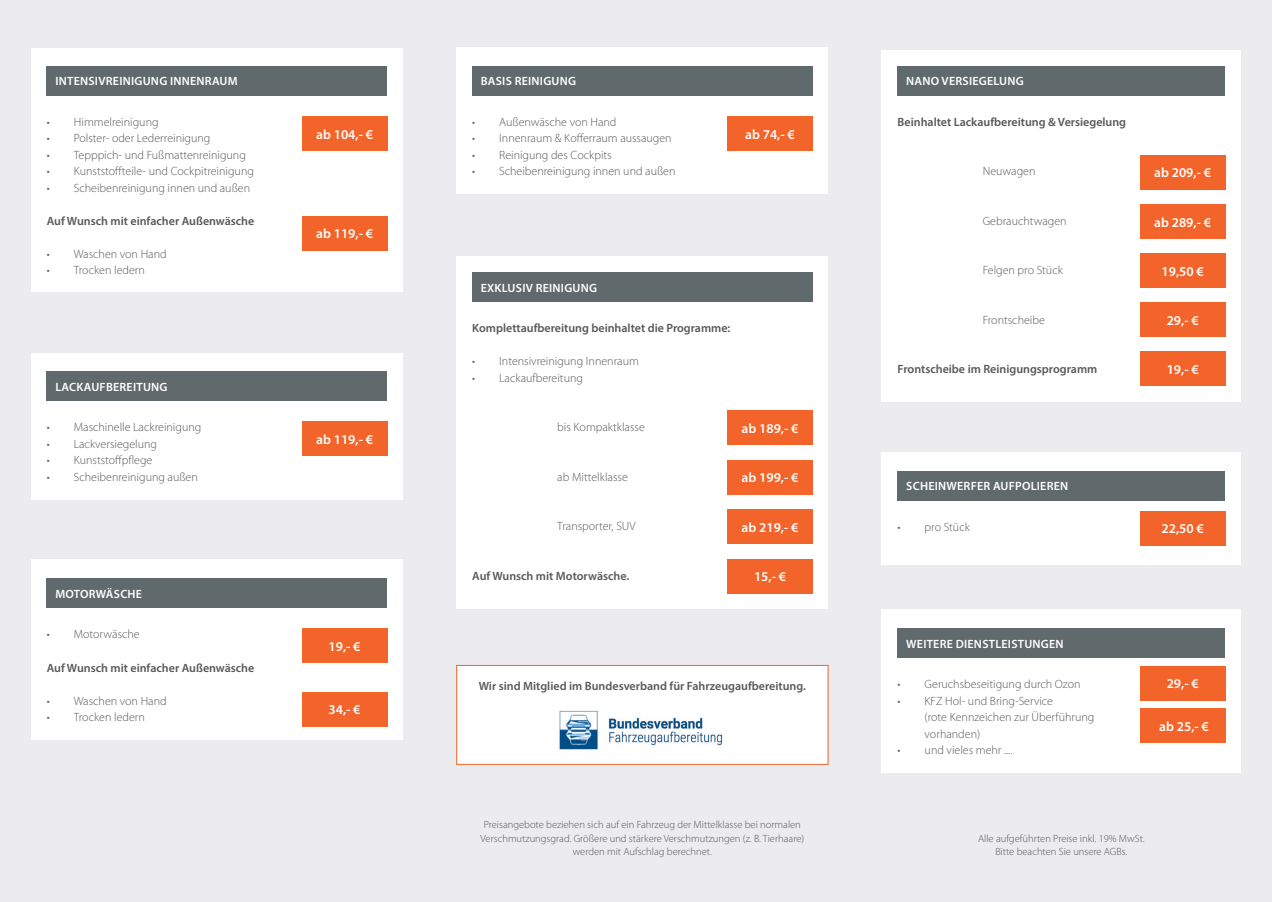
<style>
.page{position:relative;width:1272px;height:902px;background:#fff}
.page>*{position:absolute;margin:0;border:0;box-sizing:border-box;transform-origin:0 0}
.t1{font:600 13.5px "Myriad Pro";color:#fff}
.t2{font:300 12px/16.5px "Myriad Pro";color:#57585a}
.t3{font:600 12px "Myriad Pro";color:#57585a}
.t4{font:600 12px "Myriad Pro";letter-spacing:.02em;color:#fff}
.t5{font:300 10.5px/13.5px "Myriad Pro";color:#57585a;text-align:center}
</style>
<div class="page">
<div style="left:0;top:0;width:1271px;height:901px;background:#ececee"></div>
<div style="left:31px;top:48px;width:371px;height:244px;background:#fff"></div>
<div style="left:456px;top:47px;width:372px;height:147px;background:#fff"></div>
<div style="left:881px;top:50px;width:359px;height:351px;background:#fff"></div>
<div style="left:881px;top:452px;width:359px;height:112px;background:#fff"></div>
<div style="left:881px;top:609px;width:359px;height:164px;background:#fff"></div>
<div style="left:456px;top:256px;width:372px;height:353px;background:#fff"></div>
<div style="left:456px;top:665px;width:372px;height:99px;background:#fff;border:1px solid #f26429"></div>
<div style="left:31px;top:352px;width:371px;height:147px;background:#fff"></div>
<div style="left:31px;top:559px;width:371px;height:180px;background:#fff"></div>
<div style="left:47px;top:66px;width:340px;height:29px;background:#60696c"></div>
<div style="left:472px;top:66px;width:340px;height:29px;background:#60696c"></div>
<div style="left:897px;top:66px;width:328px;height:29px;background:#60696c"></div>
<div style="left:897px;top:471px;width:328px;height:29px;background:#60696c"></div>
<div style="left:897px;top:628px;width:328px;height:29px;background:#60696c"></div>
<div style="left:472px;top:272px;width:340px;height:30px;background:#60696c"></div>
<div style="left:47px;top:371px;width:340px;height:30px;background:#60696c"></div>
<div style="left:47px;top:578px;width:340px;height:30px;background:#60696c"></div>
<div style="left:302px;top:116px;width:85px;height:34px;background:#f26429"></div>
<div style="left:302px;top:216px;width:85px;height:34px;background:#f26429"></div>
<div style="left:727px;top:116px;width:85px;height:34px;background:#f26429"></div>
<div style="left:1140px;top:155px;width:85px;height:34px;background:#f26429"></div>
<div style="left:1140px;top:511px;width:85px;height:34px;background:#f26429"></div>
<div style="left:1140px;top:666px;width:85px;height:34px;background:#f26429"></div>
<div style="left:1140px;top:708px;width:85px;height:34px;background:#f26429"></div>
<div style="left:1140px;top:204px;width:85px;height:34px;background:#f26429"></div>
<div style="left:1140px;top:253px;width:85px;height:34px;background:#f26429"></div>
<div style="left:1140px;top:303px;width:85px;height:34px;background:#f26429"></div>
<div style="left:1140px;top:352px;width:85px;height:34px;background:#f26429"></div>
<div style="left:727px;top:411px;width:85px;height:34px;background:#f26429"></div>
<div style="left:727px;top:559px;width:85px;height:34px;background:#f26429"></div>
<div style="left:727px;top:460px;width:85px;height:34px;background:#f26429"></div>
<div style="left:727px;top:510px;width:85px;height:34px;background:#f26429"></div>
<div style="left:302px;top:422px;width:85px;height:34px;background:#f26429"></div>
<div style="left:302px;top:628px;width:85px;height:34px;background:#f26429"></div>
<div style="left:302px;top:692px;width:85px;height:34px;background:#f26429"></div>
<img style="left:559px;top:710px;width:164px;height:40px">
<p class="t4" style="left:55px;top:73px;width:184px">INTENSIVREINIGUNG INNENRAUM</p>
<p class="t4" style="left:481px;top:73px;width:97px">BASIS REINIGUNG</p>
<p class="t4" style="left:906px;top:73px;width:119px">NANO VERSIEGELUNG</p>
<p class="t2" style="left:47px;top:114px;width:113px">• Himmelreinigung</p>
<p class="t2" style="left:47px;top:130px;width:165px">• Polster- oder Lederreinigung</p>
<p class="t2" style="left:47px;top:147px;width:200px">• Tepppich- und Fußmattenreinigung</p>
<p class="t2" style="left:47px;top:163px;width:209px">• Kunststoffteile- und Cockpitreinigung</p>
<p class="t2" style="left:47px;top:180px;width:205px">• Scheibenreinigung innen und außen</p>
<p class="t3" style="left:47px;top:213px;width:209px">Auf Wunsch mit einfacher Außenwäsche</p>
<p class="t2" style="left:47px;top:246px;width:121px">• Waschen von Hand</p>
<p class="t2" style="left:47px;top:262px;width:100px">• Trocken ledern</p>
<p class="t4" style="left:55px;top:379px;width:114px">LACKAUFBEREITUNG</p>
<p class="t2" style="left:47px;top:419px;width:156px">• Maschinelle Lackreinigung</p>
<p class="t2" style="left:47px;top:435px;width:112px">• Lackversiegelung</p>
<p class="t2" style="left:47px;top:452px;width:107px">• Kunststoffpflege</p>
<p class="t2" style="left:47px;top:468px;width:153px">• Scheibenreinigung außen</p>
<p class="t4" style="left:55px;top:586px;width:88px">MOTORWÄSCHE</p>
<p class="t2" style="left:47px;top:626px;width:94px">• Motorwäsche</p>
<p class="t3" style="left:47px;top:659px;width:209px">Auf Wunsch mit einfacher Außenwäsche</p>
<p class="t2" style="left:47px;top:692px;width:121px">• Waschen von Hand</p>
<p class="t2" style="left:47px;top:709px;width:100px">• Trocken ledern</p>
<p class="t1" style="left:316px;top:125px;width:58px">ab 104,- €</p>
<p class="t1" style="left:316px;top:225px;width:58px">ab 119,- €</p>
<p class="t1" style="left:316px;top:431px;width:58px">ab 119,- €</p>
<p class="t1" style="left:328px;top:637px;width:33px">19,- €</p>
<p class="t1" style="left:328px;top:701px;width:33px">34,- €</p>
<p class="t2" style="left:472px;top:114px;width:146px">• Außenwäsche von Hand</p>
<p class="t2" style="left:472px;top:130px;width:201px">• Innenraum &amp; Kofferraum aussaugen</p>
<p class="t2" style="left:472px;top:147px;width:141px">• Reinigung des Cockpits</p>
<p class="t2" style="left:472px;top:163px;width:205px">• Scheibenreinigung innen und außen</p>
<p class="t1" style="left:745px;top:125px;width:51px">ab 74,- €</p>
<p class="t4" style="left:481px;top:280px;width:118px">EXKLUSIV REINIGUNG</p>
<p class="t3" style="left:472px;top:320px;width:260px">Komplettaufbereitung beinhaltet die Programme:</p>
<p class="t2" style="left:472px;top:353px;width:168px">• Intensivreinigung Innenraum</p>
<p class="t2" style="left:472px;top:369px;width:112px">• Lackaufbereitung</p>
<p class="t2" style="left:557px;top:419px;width:89px">bis Kompaktklasse</p>
<p class="t2" style="left:557px;top:468px;width:72px">ab Mittelklasse</p>
<p class="t2" style="left:557px;top:518px;width:80px">Transporter, SUV</p>
<p class="t3" style="left:472px;top:568px;width:158px">Auf Wunsch mit Motorwäsche.</p>
<p class="t1" style="left:741px;top:419px;width:58px">ab 189,- €</p>
<p class="t1" style="left:741px;top:469px;width:58px">ab 199,- €</p>
<p class="t1" style="left:741px;top:518px;width:58px">ab 219,- €</p>
<p class="t1" style="left:754px;top:568px;width:33px">15,- €</p>
<p class="t3" style="left:479px;top:678px;width:329px">Wir sind Mitglied im Bundesverband für Fahrzeugaufbereitung.</p>
<p class="t3" style="left:897px;top:114px;width:230px">Beinhaltet Lackaufbereitung &amp; Versiegelung</p>
<p class="t2" style="left:982px;top:163px;width:54px">Neuwagen</p>
<p class="t2" style="left:982px;top:213px;width:85px">Gebrauchtwagen</p>
<p class="t2" style="left:982px;top:262px;width:82px">Felgen pro Stück</p>
<p class="t2" style="left:982px;top:312px;width:64px">Frontscheibe</p>
<p class="t3" style="left:897px;top:361px;width:201px">Frontscheibe im Reinigungsprogramm</p>
<p class="t4" style="left:906px;top:478px;width:164px">SCHEINWERFER AUFPOLIEREN</p>
<p class="t2" style="left:897px;top:519px;width:74px">• pro Stück</p>
<p class="t4" style="left:906px;top:636px;width:159px">WEITERE DIENSTLEISTUNGEN</p>
<p class="t2" style="left:897px;top:676px;width:184px">• Geruchsbeseitigung durch Ozon</p>
<p class="t2" style="left:924px;top:692px;width:171px;text-indent:-27px">• KFZ Hol- und Bring-Service<br>(rote Kennzeichen zur Überführung vorhanden)</p>
<p class="t2" style="left:897px;top:742px;width:116px">• und vieles mehr ....</p>
<p class="t1" style="left:1154px;top:164px;width:58px">ab 209,- €</p>
<p class="t1" style="left:1154px;top:213px;width:58px">ab 289,- €</p>
<p class="t1" style="left:1161px;top:262px;width:44px">19,50 €</p>
<p class="t1" style="left:1166px;top:311px;width:33px">29,- €</p>
<p class="t1" style="left:1166px;top:361px;width:33px">19,- €</p>
<p class="t1" style="left:1161px;top:520px;width:44px">22,50 €</p>
<p class="t1" style="left:1166px;top:675px;width:33px">29,- €</p>
<p class="t1" style="left:1159px;top:717px;width:51px">ab 25,- €</p>
<p class="t5" style="left:480px;top:818px;width:325px">Preisangebote beziehen sich auf ein Fahrzeug der Mittelklasse bei normalen<br>Verschmutzungsgrad. Größere und stärkere Verschmutzungen (z. B. Tierhaare) werden mit Aufschlag berechnet.</p>
<p class="t5" style="left:978px;top:831px;width:168px">Alle aufgeführten Preise inkl. 19% MwSt.<br>Bitte beachten Sie unsere AGBs.</p>
</div>
